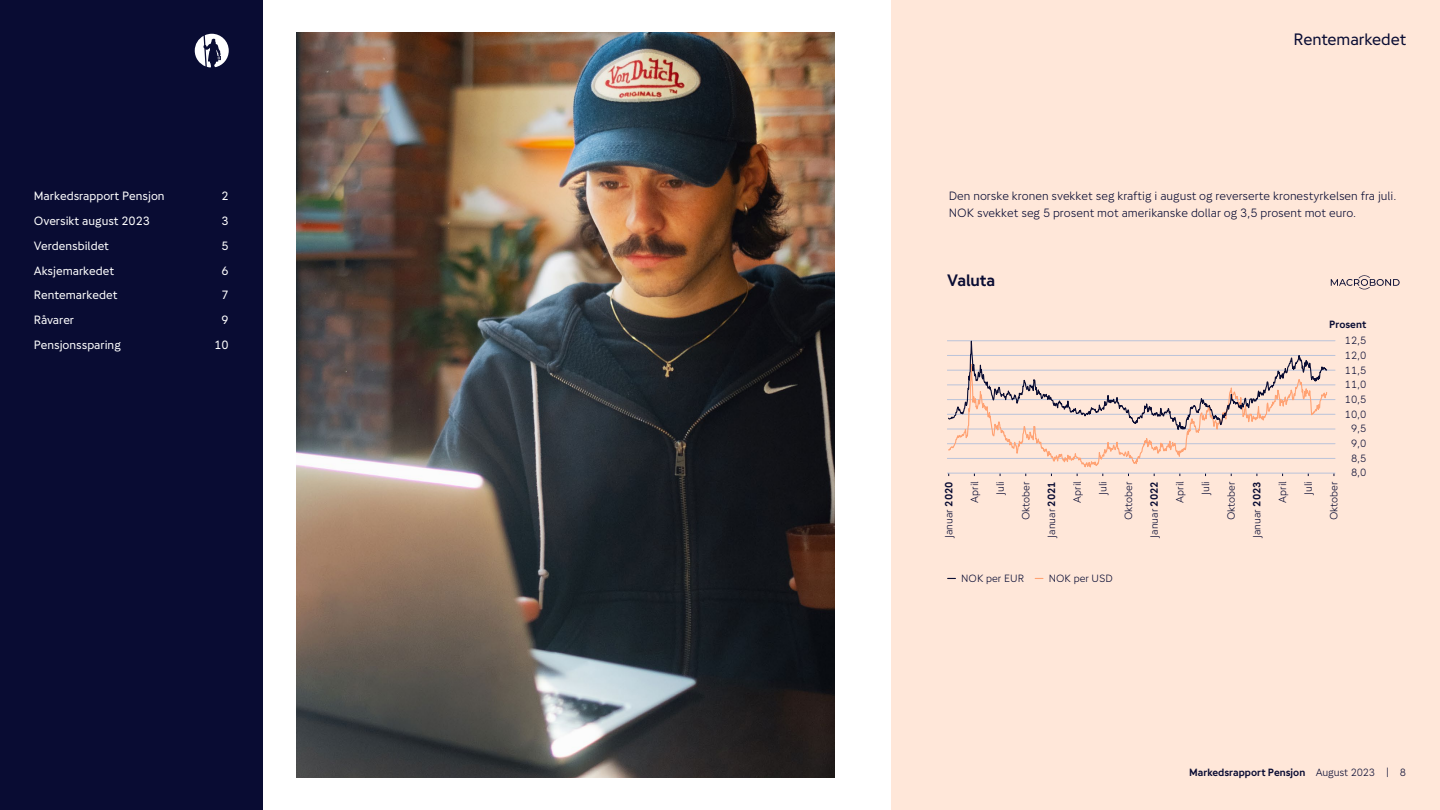
<style>
.page{position:relative;width:1440px;height:810px;background:#fff}
.page>*{position:absolute;margin:0;border:0;box-sizing:border-box;transform-origin:0 0}
.H4_Grafer{font:16.5px "Gjensidige Type";letter-spacing:-.01em;color:#090c33}
.H4_Grafer-2{font:700 16.5px "Gjensidige Type";letter-spacing:-.005em;color:#090c33}
.P_Brødtekst{font:300 12px/16.5px "Gjensidige Type";color:#090c33}
.t1{font:12px "Gjensidige Type";color:#fff}
.P_Brødtekst-2{font:300 10.5px "Gjensidige Type";color:#090c33}
.P_Brødtekst-3{font:700 10.5px "Gjensidige Type";color:#090c33}
.s1{font-weight:700}
.s2{font-weight:300}
</style>
<div class="page">
<div style="left:0;top:0;width:262px;height:810px;background:#090c33"></div>
<div style="left:892px;top:0;width:548px;height:810px;background:#ffe7d9"></div>
<svg style="left:195px;top:34px;width:34px;height:33px"></svg>
<svg style="left:1331px;top:275px;width:69px;height:15px"></svg>
<img style="left:296px;top:33px;width:538px;height:744px">
<hr style="left:947px;top:473px;width:388px;height:1px;background:#bac3d9">
<hr style="left:947px;top:458px;width:388px;height:1px;background:#bac3d9">
<hr style="left:947px;top:444px;width:388px;height:1px;background:#bac3d9">
<hr style="left:947px;top:429px;width:388px;height:1px;background:#bac3d9">
<hr style="left:947px;top:414px;width:388px;height:1px;background:#bac3d9">
<hr style="left:947px;top:399px;width:388px;height:1px;background:#bac3d9">
<hr style="left:947px;top:385px;width:388px;height:1px;background:#bac3d9">
<hr style="left:947px;top:370px;width:388px;height:1px;background:#bac3d9">
<hr style="left:947px;top:355px;width:388px;height:1px;background:#bac3d9">
<hr style="left:947px;top:341px;width:388px;height:1px;background:#bac3d9">
<svg style="left:947px;top:341px;width:381px;height:135px"></svg>
<p class="t1" style="left:34px;top:189px;width:132px">Markedsrapport Pensjon</p>
<p class="t1" style="left:222px;top:189px;width:9px">2</p>
<p class="t1" style="left:34px;top:214px;width:118px">Oversikt august 2023</p>
<p class="t1" style="left:222px;top:214px;width:9px">3</p>
<p class="t1" style="left:34px;top:238px;width:77px">Verdensbildet</p>
<p class="t1" style="left:222px;top:238px;width:9px">5</p>
<p class="t1" style="left:34px;top:263px;width:82px">Aksjemarkedet</p>
<p class="t1" style="left:222px;top:263px;width:9px">6</p>
<p class="t1" style="left:34px;top:288px;width:85px">Rentemarkedet</p>
<p class="t1" style="left:222px;top:288px;width:9px">7</p>
<p class="t1" style="left:34px;top:313px;width:42px">Råvarer</p>
<p class="t1" style="left:222px;top:313px;width:9px">9</p>
<p class="t1" style="left:34px;top:337px;width:89px">Pensjonssparing</p>
<p class="t1" style="left:214px;top:337px;width:16px">10</p>
<p class="H4_Grafer" style="left:1293px;top:30px;width:114px">Rentemarkedet</p>
<p class="P_Brødtekst" style="left:949px;top:188px;width:449px">Den norske kronen svekket seg kraftig i august og reverserte kronestyrkelsen fra juli.<br>NOK svekket seg 5 prosent mot amerikanske dollar og 3,5 prosent mot euro.</p>
<p class="H4_Grafer-2" style="left:947px;top:270px;width:50px">Valuta</p>
<p class="P_Brødtekst-3" style="left:1329px;top:318px;width:39px">Prosent</p>
<p class="P_Brødtekst-2" style="left:1345px;top:334px;width:23px">12,5</p>
<p class="P_Brødtekst-2" style="left:1345px;top:349px;width:23px">12,0</p>
<p class="P_Brødtekst-2" style="left:1345px;top:364px;width:23px">11,5</p>
<p class="P_Brødtekst-2" style="left:1345px;top:378px;width:23px">11,0</p>
<p class="P_Brødtekst-2" style="left:1345px;top:393px;width:23px">10,5</p>
<p class="P_Brødtekst-2" style="left:1345px;top:408px;width:23px">10,0</p>
<p class="P_Brødtekst-2" style="left:1351px;top:422px;width:17px">9,5</p>
<p class="P_Brødtekst-2" style="left:1351px;top:437px;width:17px">9,0</p>
<p class="P_Brødtekst-2" style="left:1351px;top:452px;width:17px">8,5</p>
<p class="P_Brødtekst-2" style="left:1351px;top:466px;width:17px">8,0</p>
<p class="P_Brødtekst-2" style="left:1019px;top:520px;width:41px;rotate:-90deg">Oktober</p>
<p class="P_Brødtekst-2" style="left:1122px;top:520px;width:41px;rotate:-90deg">Oktober</p>
<p class="P_Brødtekst-2" style="left:1328px;top:520px;width:41px;rotate:-90deg">Oktober</p>
<p class="P_Brødtekst-2" style="left:1225px;top:520px;width:41px;rotate:-90deg">Oktober</p>
<p class="P_Brødtekst-2" style="left:968px;top:503px;width:23px;rotate:-90deg">April</p>
<p class="P_Brødtekst-2" style="left:1071px;top:503px;width:23px;rotate:-90deg">April</p>
<p class="P_Brødtekst-2" style="left:1174px;top:503px;width:23px;rotate:-90deg">April</p>
<p class="P_Brødtekst-2" style="left:1276px;top:503px;width:23px;rotate:-90deg">April</p>
<p class="P_Brødtekst-2" style="left:942px;top:538px;width:58px;rotate:-90deg">Januar <span class="s1">2020</span></p>
<p class="P_Brødtekst-2" style="left:1199px;top:495px;width:15px;rotate:-90deg">Juli</p>
<p class="P_Brødtekst-2" style="left:1045px;top:538px;width:58px;rotate:-90deg">Januar <span class="s1">2021</span></p>
<p class="P_Brødtekst-2" style="left:1251px;top:538px;width:58px;rotate:-90deg">Januar <span class="s1">2023</span></p>
<p class="P_Brødtekst-2" style="left:1148px;top:538px;width:58px;rotate:-90deg">Januar <span class="s1">2022</span></p>
<p class="P_Brødtekst-2" style="left:994px;top:495px;width:15px;rotate:-90deg">Juli</p>
<p class="P_Brødtekst-2" style="left:1097px;top:495px;width:15px;rotate:-90deg">Juli</p>
<p class="P_Brødtekst-2" style="left:1302px;top:495px;width:15px;rotate:-90deg">Juli</p>
<p class="P_Brødtekst-2" style="left:961px;top:572px;width:64px">NOK per EUR</p>
<p class="P_Brødtekst-2" style="left:1049px;top:572px;width:66px">NOK per USD</p>
<p class="P_Brødtekst-3" style="left:1189px;top:766px;width:219px">Markedsrapport Pensjon <span class="s2">August 2023 | 8</span></p>
</div>
